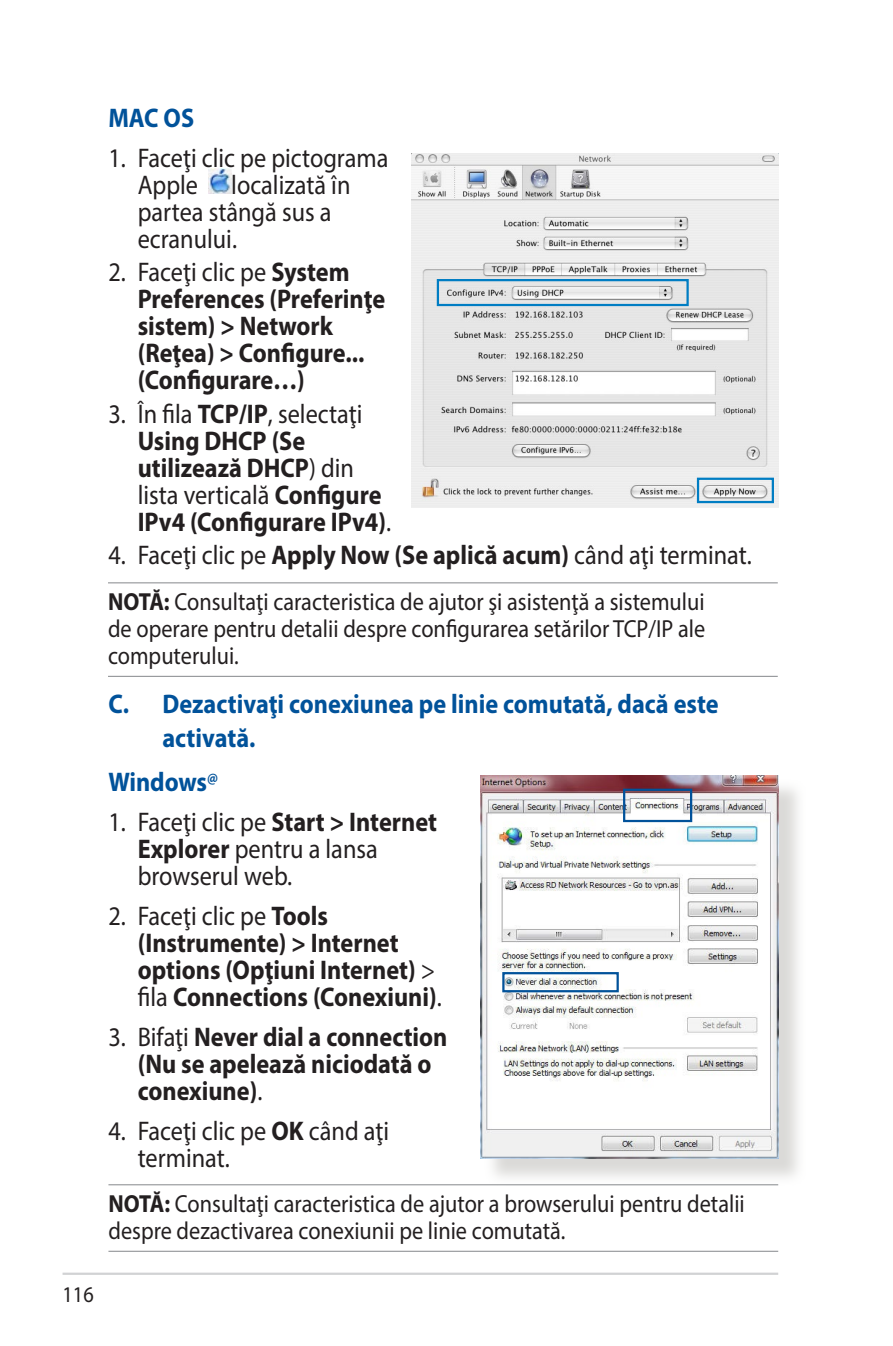
<style>
.page{position:relative;width:893px;height:1346px;background:#fff}
.page>*{position:absolute;margin:0;border:0;box-sizing:border-box;transform-origin:0 0}
.WL_Body_Text_-_List{font:700 27px/27px "Myriad Pro";color:#231f20;scale:.9 1}
.WL_Body_Text_-_List-2{font:27px/27px "Myriad Pro";color:#231f20;scale:.9 1}
.WL_Header_3{font:700 27px/33.8px "Myriad Pro";color:#01529a;scale:.9 1}
.WL_Message{font:24.75px/27px "Myriad Pro";color:#231f20;text-align:justify;scale:.9 1}
.t1{font:22.5px "Myriad Pro";color:#231f20;scale:.9 1}
.s1{font-weight:400}
.s2{font-weight:700}
</style>
<div class="page">
<hr style="left:63px;top:1272px;width:715px;height:3px;background:#d1d2d4">
<img style="left:208px;top:169px;width:23px;height:25px">
<img style="left:411px;top:153px;width:367px;height:354px">
<div style="left:437px;top:279px;width:252px;height:27px;border:2px solid #007dc3"></div>
<div style="left:697px;top:478px;width:77px;height:25px;border:2px solid #007dc3"></div>
<hr style="left:108px;top:582px;width:670px;height:1px;background:#939598">
<hr style="left:108px;top:676px;width:670px;height:1px;background:#939598">
<hr style="left:108px;top:1184px;width:670px;height:1px;background:#939598">
<hr style="left:108px;top:1250px;width:670px;height:2px;background:#939598">
<div style="left:484px;top:779px;width:322px;height:407px;background:#cfcecb;opacity:.75"></div>
<img style="left:480px;top:775px;width:298px;height:383px">
<div style="left:502px;top:972px;width:117px;height:20px;border:2px solid #01529a"></div>
<div style="left:623px;top:788px;width:69px;height:34px;border:2px solid #01529a"></div>
<p class="WL_Header_3" style="left:108px;top:100px;width:97px">MAC OS</p>
<p class="WL_Body_Text_-_List-2" style="left:138px;top:144px;width:280px;text-indent:-29px">1. Faceţi clic pe pictograma<br>Apple localizată în partea stângă sus a ecranului.</p>
<p class="WL_Body_Text_-_List" style="left:138px;top:258px;width:277px;text-indent:-29px"><span class="s1">2. Faceţi clic pe</span> System<br>Preferences (Preferinţe sistem) &gt; Network (Reţea) &gt; Configure... (Configurare…)</p>
<p class="WL_Body_Text_-_List" style="left:138px;top:399px;width:283px;text-indent:-29px"><span class="s1">3. În fila</span> TCP/IP<span class="s1">, selectaţi<br></span>Using DHCP (Se utilizează DHCP<span class="s1">) din lista verticală</span> Configure<br>IPv4 (Configurare IPv4)<span class="s1">.</span></p>
<p class="WL_Body_Text_-_List-2" style="left:108px;top:541px;width:716px">4. Faceţi clic pe <span class="s2">Apply Now (Se aplică acum)</span> când aţi terminat.</p>
<p class="WL_Message" style="left:108px;top:588px;width:665px"><span class="s2">NOTĂ:</span> Consultaţi caracteristica de ajutor şi asistenţă a sistemului de operare pentru detalii despre configurarea setărilor TCP/IP ale computerului.</p>
<p class="WL_Header_3" style="left:162px;top:686px;width:619px;text-indent:-54px">C. Dezactivaţi conexiunea pe linie comutată, dacă este activată.</p>
<p class="WL_Header_3" style="left:108px;top:764px;width:123px">Windows<sup>@</sup></p>
<p class="WL_Body_Text_-_List-2" style="left:138px;top:808px;width:334px;text-indent:-29px">1. Faceţi clic pe <span class="s2">Start &gt; Internet<br>Explorer</span> pentru a lansa browserul web.</p>
<p class="WL_Body_Text_-_List" style="left:138px;top:902px;width:339px;text-indent:-29px"><span class="s1">2. Faceţi clic pe</span> Tools (Instrumente) &gt; Internet options (Opţiuni Internet) <span class="s1">&gt; fila</span> Connections (Conexiuni)<span class="s1">.</span></p>
<p class="WL_Body_Text_-_List" style="left:138px;top:1022px;width:346px;text-indent:-29px"><span class="s1">3. Bifaţi</span> Never dial a connection (Nu se apelează niciodată o conexiune)<span class="s1">.</span></p>
<p class="WL_Body_Text_-_List-2" style="left:138px;top:1117px;width:281px;text-indent:-29px">4. Faceţi clic pe <span class="s2">OK</span> când aţi terminat.</p>
<p class="WL_Message" style="left:108px;top:1190px;width:708px"><span class="s2">NOTĂ:</span> Consultaţi caracteristica de ajutor a browserului pentru detalii despre dezactivarea conexiunii pe linie comutată.</p>
<p class="t1" style="left:63px;top:1281px;width:36px">116</p>
</div>
